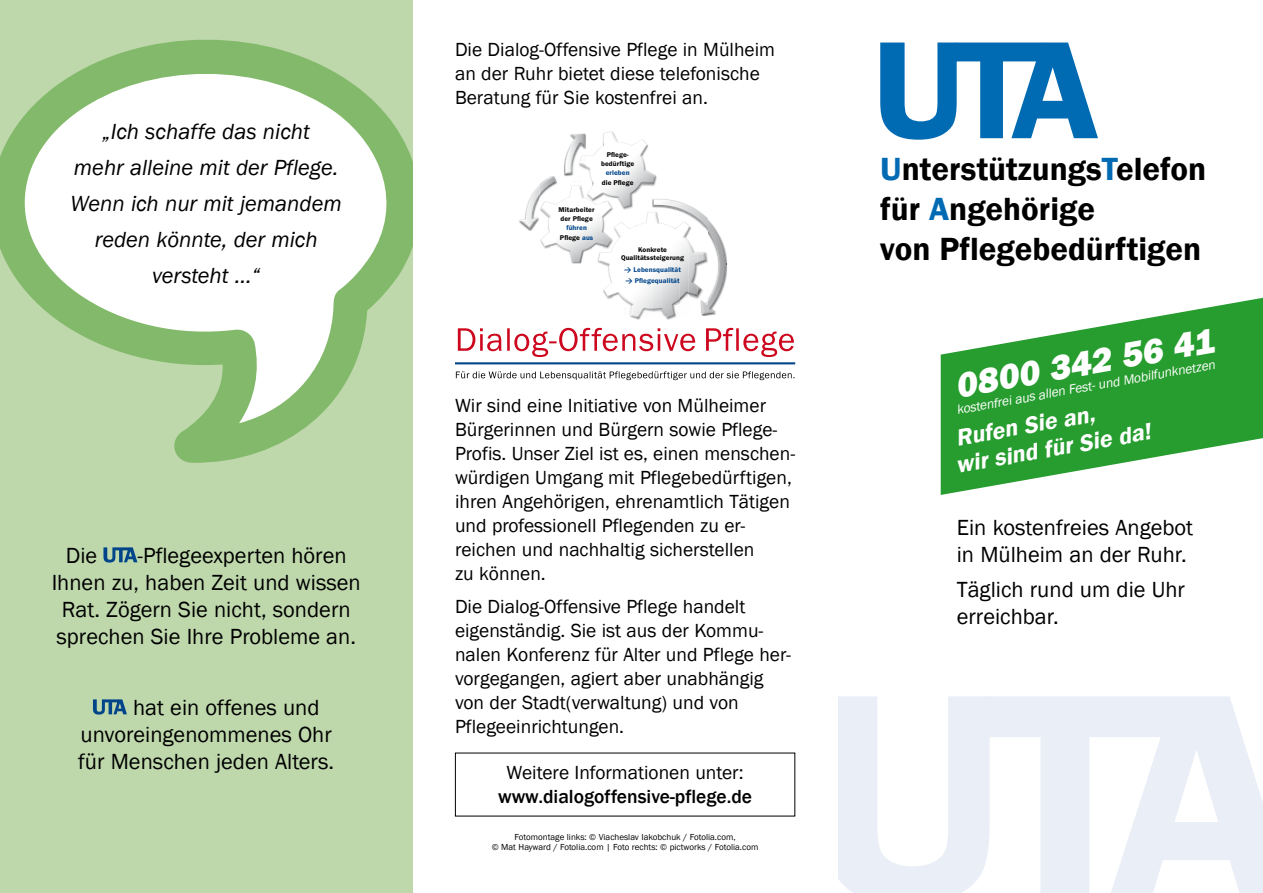
<style>
.page{position:relative;width:1263px;height:893px;background:#fff}
.page>*{position:absolute;margin:0;border:0;box-sizing:border-box;transform-origin:0 0}
.t1{font:italic 800 36px "Franklin Gothic";color:#fff}
.t2{font:600 33px/39.6px "Franklin Gothic";color:#000}
.t3{font:italic 600 24px/27px "Franklin Gothic";color:#fff}
.t4{font:22.5px/27px "Franklin Gothic";color:#000}
.t5{font:italic 22.5px/36px "Franklin Gothic";color:#000;text-align:center}
.t6{font:19.5px/24px "Franklin Gothic";color:#000}
.t7{font:500 19.5px "Franklin Gothic";color:#000}
.t8{font:italic 13.5px "Franklin Gothic";color:#fff}
.t9{font:9px/10.8px "Franklin Gothic";color:#000;text-align:center}
.t10{font:600 7.05px/8.2px "Franklin Gothic";letter-spacing:.01em;color:#000;text-align:center}
.t11{font:600 7.05px/9.6px "Franklin Gothic";letter-spacing:.01em;color:#00458a;text-align:center}
.s1{color:#000}
.s2{font-family:"DIN Bold Alternate";font-weight:400}
.s3{color:#006ab3}
</style>
<div class="page">
<svg style="left:838px;top:696px;width:425px;height:197px;fill:#eaeef7"></svg>
<div style="left:0;top:0;width:412px;height:893px;background:#bed8ac"></div>
<svg style="left:0;top:39px;width:412px;height:424px"></svg>
<svg style="left:8px;top:61px;width:396px;height:362px;fill:#fff"></svg>
<svg style="left:941px;top:298px;width:322px;height:197px;fill:#269d2e"></svg>
<svg style="left:103px;top:547px;width:34px;height:16px"></svg>
<svg style="left:93px;top:699px;width:34px;height:16px"></svg>
<svg style="left:880px;top:43px;width:218px;height:97px"></svg>
<img style="left:632px;top:316px;width:41px;height:3px">
<img style="left:638px;top:316px;width:28px;height:2px">
<img style="left:568px;top:186px;width:40px;height:26px">
<img style="left:541px;top:198px;width:63px;height:65px">
<img style="left:586px;top:194px;width:47px;height:14px">
<img style="left:586px;top:133px;width:62px;height:61px">
<img style="left:591px;top:146px;width:41px;height:60px">
<img style="left:587px;top:156px;width:69px;height:44px">
<img style="left:598px;top:212px;width:54px;height:104px">
<img style="left:652px;top:316px;width:25px;height:1px">
<svg style="left:666px;top:316px;width:8px;height:2px"></svg>
<img style="left:652px;top:284px;width:1px;height:26px">
<img style="left:653px;top:282px;width:53px;height:34px">
<img style="left:673px;top:314px;width:6px;height:2px">
<img style="left:654px;top:230px;width:54px;height:84px">
<svg style="left:726px;top:257px;width:1px;height:16px"></svg>
<img style="left:708px;top:260px;width:18px;height:48px">
<svg style="left:708px;top:308px;width:8px;height:8px"></svg>
<img style="left:657px;top:220px;width:51px;height:10px">
<img style="left:711px;top:238px;width:15px;height:22px">
<img style="left:689px;top:205px;width:19px;height:15px">
<svg style="left:708px;top:220px;width:13px;height:19px"></svg>
<svg style="left:652px;top:199px;width:37px;height:24px"></svg>
<img style="left:564px;top:133px;width:22px;height:43px">
<svg style="left:585px;top:156px;width:1px;height:12px"></svg>
<img style="left:565px;top:134px;width:20px;height:40px">
<img style="left:519px;top:179px;width:38px;height:52px">
<img style="left:541px;top:209px;width:16px;height:22px">
<img style="left:541px;top:201px;width:16px;height:8px">
<img style="left:521px;top:221px;width:15px;height:8px">
<img style="left:519px;top:186px;width:21px;height:35px">
<img style="left:540px;top:176px;width:16px;height:21px">
<svg style="left:458px;top:328px;width:336px;height:29px"></svg>
<svg style="left:456px;top:371px;width:338px;height:9px"></svg>
<hr style="left:455px;top:362px;width:340px;height:2px;background:#00458a">
<p class="t5" style="left:71px;top:114px;width:273px">„Ich schaffe das nicht<br>mehr alleine mit der Pflege.<br>Wenn ich nur mit jemandem reden könnte, der mich versteht …“</p>
<p class="t4" style="left:66px;top:542px;width:33px">Die</p>
<p class="t4" style="left:137px;top:542px;width:211px">-Pflegeexperten hören</p>
<p class="t4" style="left:52px;top:569px;width:311px">Ihnen zu, haben Zeit und wissen</p>
<p class="t4" style="left:62px;top:596px;width:290px">Rat. Zögern Sie nicht, sondern</p>
<p class="t4" style="left:56px;top:623px;width:301px">sprechen Sie Ihre Probleme an.</p>
<p class="t4" style="left:78px;top:694px;width:257px;text-indent:55px">hat ein offenes und unvoreingenommenes Ohr für Menschen jeden Alters.</p>
<p class="t6" style="left:455px;top:38px;width:322px">Die Dialog-Offensive Pflege in Mülheim an der Ruhr bietet diese telefonische<br>Beratung für Sie kostenfrei an.</p>
<p class="t10" style="left:601px;top:151px;width:35px">Pflege&shy;bedürftige</p>
<p class="t11" style="left:606px;top:168px;width:26px">erleben</p>
<p class="t10" style="left:602px;top:178px;width:33px">die Pflege</p>
<p class="t10" style="left:559px;top:206px;width:37px;text-align:left">Mitarbeiter der Pflege</p>
<p class="t11" style="left:560px;top:223px;width:35px">führen<br><span class="s1">Pflege</span> aus</p>
<p class="t10" style="left:621px;top:245px;width:65px">Konkrete<br>Qualitätssteigerung</p>
<p class="t11" style="left:624px;top:264px;width:58px;line-height:11.7px;text-align:left"><span class="s2">&gt;</span> Lebensqualität <span class="s2">&gt;</span> Pflegequalität</p>
<p class="t6" style="left:455px;top:394px;width:341px">Wir sind eine Initiative von Mülheimer Bürgerinnen und Bürgern sowie Pflege-Profis. Unser Ziel ist es, einen menschen&shy;würdigen Umgang mit Pflegebedürftigen, ihren Angehörigen, ehrenamtlich Tätigen und professionell Pflegenden zu er&shy;reichen und nachhaltig sicherstellen<br>zu können.</p>
<p class="t6" style="left:455px;top:595px;width:337px">Die Dialog-Offensive Pflege handelt eigenständig. Sie ist aus der Kommu&shy;nalen Konferenz für Alter und Pflege her&shy;vorgegangen, agiert aber unabhängig von der Stadt(verwaltung) und von Pflegeeinrichtungen.</p>
<p class="t6" style="left:507px;top:761px;width:238px">Weitere Informationen unter:</p>
<p class="t7" style="left:498px;top:785px;width:255px">www.dialogoffensive-pflege.de</p>
<p class="t9" style="left:492px;top:831px;width:268px">Fotomontage links: © Viacheslav Iakobchuk / Fotolia.com,<br>© Mat Hayward / Fotolia.com | Foto rechts: © pictworks / Fotolia.com</p>
<h2 class="t2" style="left:880px;top:150px;width:328px"><span class="s3">U</span>nterstützungs<span class="s3">T</span>elefon für <span class="s3">A</span>ngehörige<br>von Pflegebedürftigen</h2>
<h1 class="t1" style="left:951px;top:363px;width:263px;rotate:-10deg">0800 342 56 41</h1>
<p class="t8" style="left:955px;top:401px;width:264px;rotate:-10deg">kostenfrei aus allen Fest- und Mobilfunknetzen</p>
<p class="t3" style="left:949px;top:426px;width:199px;rotate:-10deg">Rufen Sie an,<br>wir sind für Sie da!</p>
<p class="t4" style="left:957px;top:514px;width:238px">Ein kostenfreies Angebot in Mülheim an der Ruhr.</p>
<p class="t4" style="left:957px;top:577px;width:230px">Täglich rund um die Uhr erreichbar.</p>
</div>
